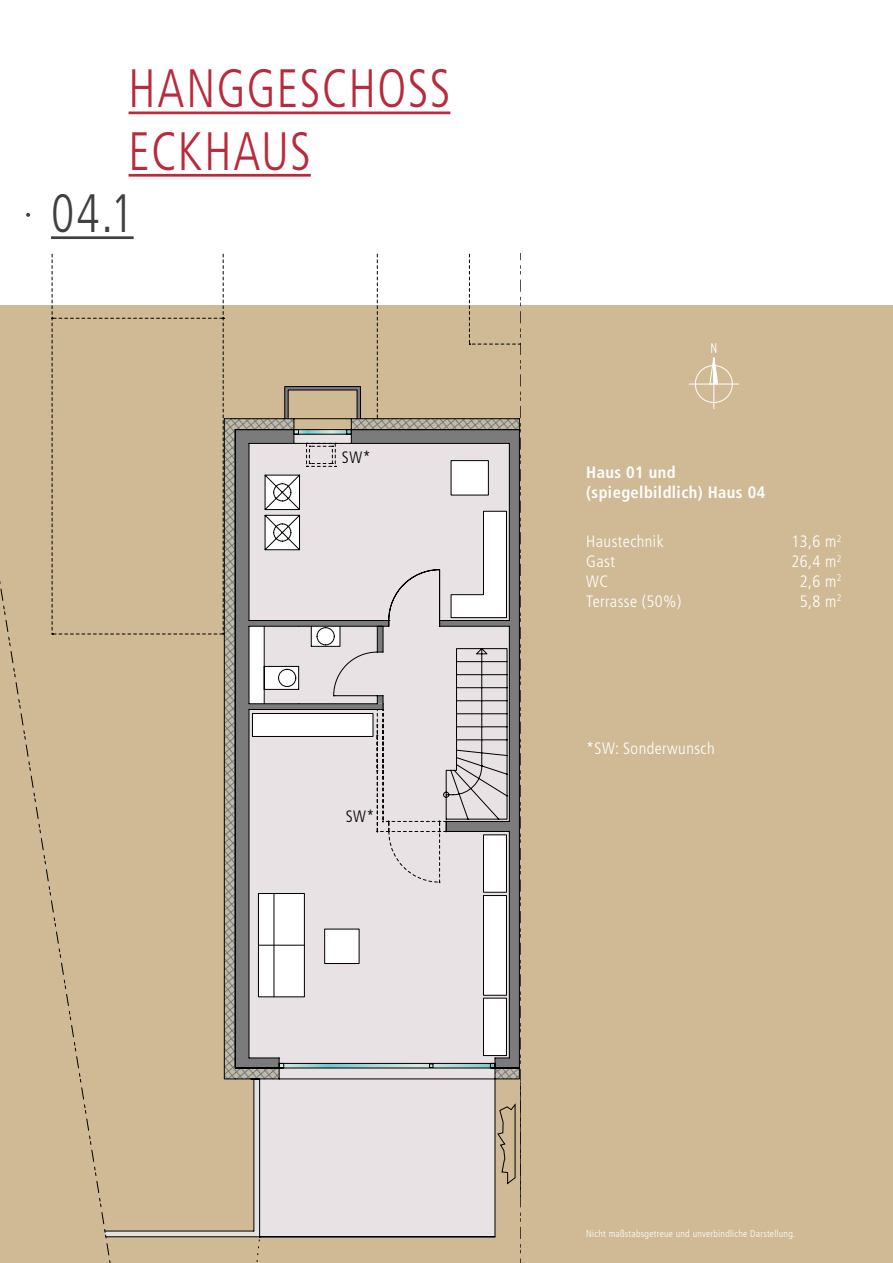
<style>
.page{position:relative;width:893px;height:1263px;background:#fff}
.page>*{position:absolute;margin:0;border:0;box-sizing:border-box;transform-origin:0 0}
.t1{font:300 condensed 54px/62.4px "Frutiger";letter-spacing:.025em;color:#b92a3c;scale:.9 1}
.t2{font:300 condensed 54px "Frutiger";color:#404040;scale:.9 1}
.t3{font:300 condensed 16.5px "Frutiger";letter-spacing:.025em;color:#fff}
.t4{font:700 condensed 16.5px/19.8px "Frutiger";letter-spacing:.025em;color:#fff}
.t5{font:300 condensed 16.5px "Frutiger";color:#000}
.t6{font:300 condensed 9.75px "Frutiger";letter-spacing:.025em;color:#fff}
</style>
<div class="page">
<div style="left:0;top:305px;width:893px;height:958px;background:#d0ba95"></div>
<svg style="left:0;top:253px;width:520px;height:1010px"></svg>
<div style="left:483px;top:895px;width:24px;height:101px;background:#fff;border:1px solid #000"></div>
<div style="left:483px;top:998px;width:24px;height:58px;background:#fff;border:1px solid #000"></div>
<div style="left:258px;top:893px;width:47px;height:104px;background:#fff;border:1px solid #000"></div>
<hr style="left:274px;top:893px;width:1px;height:104px;background:#000">
<hr style="left:258px;top:945px;width:46px;height:1px;background:#000">
<div style="left:324px;top:929px;width:35px;height:35px;background:#fff;border:1px solid #000"></div>
<div style="left:252px;top:713px;width:121px;height:24px;background:#fff;border:1px solid #000"></div>
<hr style="left:129px;top:112px;width:321px;height:2px;background:#b92a3c">
<hr style="left:129px;top:174px;width:182px;height:3px;background:#b92a3c">
<hr style="left:51px;top:236px;width:83px;height:3px;background:#404040">
<svg style="left:26px;top:213px;width:4px;height:4px"></svg>
<div style="left:695px;top:365px;width:38px;height:38px;border:1px solid #fff;border-radius:50%"></div>
<hr style="left:689px;top:384px;width:50px;height:1px;background:#fff">
<svg style="left:709px;top:343px;width:10px;height:66px"></svg>
<h1 class="t1" style="left:129px;top:58px;width:359px">HANGGESCHOSS<br>ECKHAUS</h1>
<h1 class="t2" style="left:51px;top:183px;width:93px">04.1</h1>
<p class="t5" style="left:342px;top:448px;width:30px">SW*</p>
<p class="t5" style="left:346px;top:807px;width:30px">SW*</p>
<p class="t4" style="left:586px;top:463px;width:181px">Haus 01 und (spiegelbildlich) Haus 04</p>
<p class="t3" style="left:586px;top:532px;width:79px">Haustechnik</p>
<p class="t3" style="left:791px;top:532px;width:52px">13,6 m<sup>2</sup></p>
<p class="t3" style="left:586px;top:552px;width:30px">Gast</p>
<p class="t3" style="left:791px;top:552px;width:52px">26,4 m<sup>2</sup></p>
<p class="t3" style="left:586px;top:572px;width:24px">WC</p>
<p class="t3" style="left:800px;top:572px;width:43px">2,6 m<sup>2</sup></p>
<p class="t3" style="left:586px;top:591px;width:97px">Terrasse (50%)</p>
<p class="t3" style="left:800px;top:591px;width:43px">5,8 m<sup>2</sup></p>
<p class="t3" style="left:586px;top:739px;width:130px">*SW: Sonderwunsch</p>
<p class="t6" style="left:586px;top:1228px;width:211px">Nicht maßstabsgetreue und unverbindliche Darstellung.</p>
</div>
